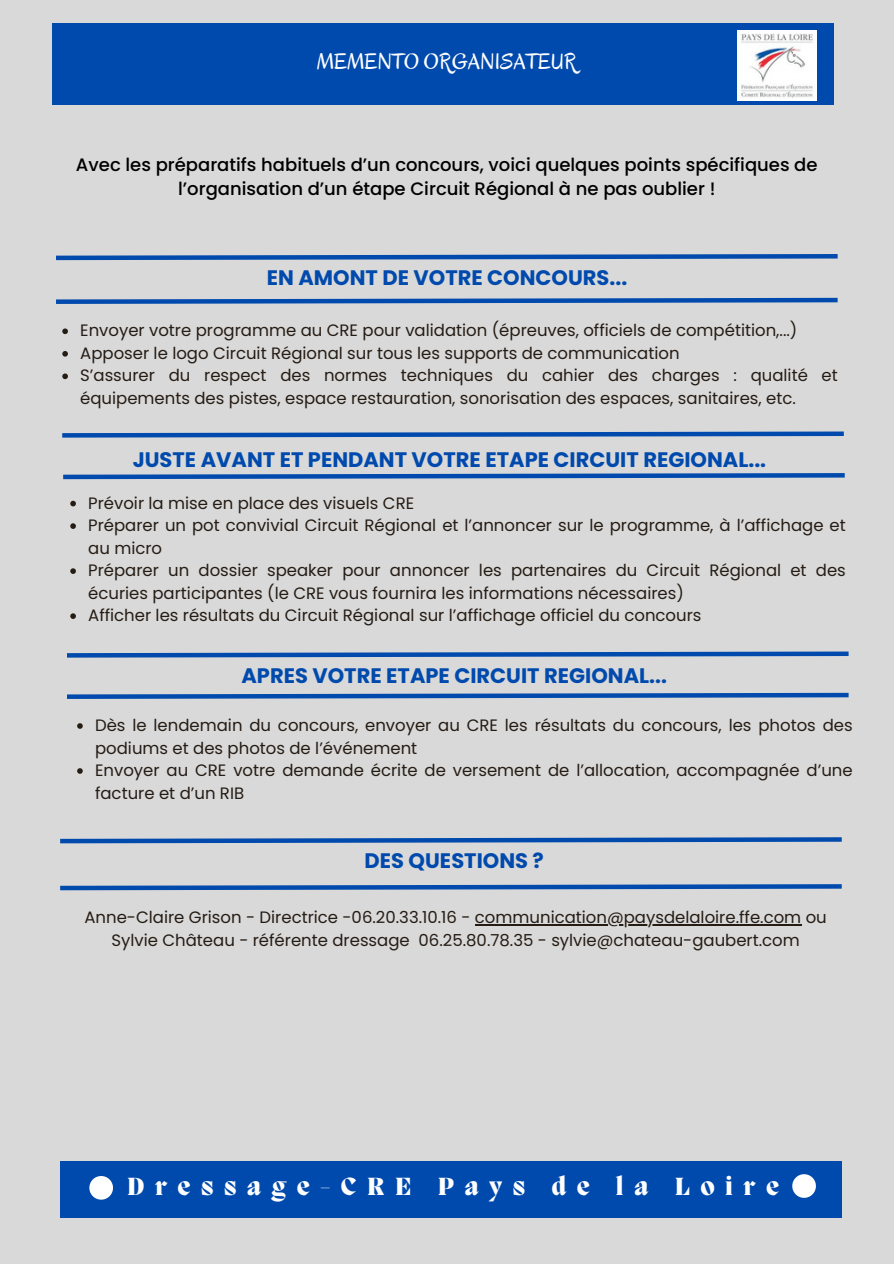
<style>
.page{position:relative;width:894px;height:1264px;background:#fff}
.page>*{position:absolute;margin:0;border:0;box-sizing:border-box;transform-origin:0 0}
.t1{font:800 25.5px "Migra";letter-spacing:.42em;color:#fff}
.t2{font:22.5px "Oregano";color:#fff}
.t3{font:700 21px "Poppins";color:#004aad}
.t4{font:500 18px/24.8px "Poppins";color:#000;text-align:center}
.t5{font:16.5px/22.5px "Poppins";color:#251c14}
</style>
<div class="page">
<div style="left:0;top:0;width:893px;height:1263px;background:#d9d9d9"></div>
<div style="left:52px;top:24px;width:781px;height:81px;background:#004aad"></div>
<svg style="left:56px;top:254px;width:782px;height:7px"></svg>
<svg style="left:56px;top:297px;width:782px;height:7px"></svg>
<svg style="left:62px;top:431px;width:782px;height:7px"></svg>
<svg style="left:67px;top:651px;width:782px;height:7px"></svg>
<svg style="left:63px;top:473px;width:782px;height:7px"></svg>
<svg style="left:67px;top:692px;width:782px;height:7px"></svg>
<div style="left:60px;top:1160px;width:781px;height:57px;background:#004aad"></div>
<svg style="left:89px;top:1176px;width:24px;height:23px"></svg>
<svg style="left:792px;top:1174px;width:23px;height:23px"></svg>
<img style="left:737px;top:30px;width:79px;height:70px">
<svg style="left:60px;top:837px;width:782px;height:7px"></svg>
<svg style="left:60px;top:884px;width:782px;height:7px"></svg>
<hr style="left:475px;top:924px;width:326px;height:1px;background:#251c14">
<svg style="left:62px;top:328px;width:6px;height:6px"></svg>
<svg style="left:62px;top:351px;width:6px;height:5px"></svg>
<svg style="left:62px;top:373px;width:6px;height:6px"></svg>
<svg style="left:70px;top:501px;width:6px;height:5px"></svg>
<svg style="left:70px;top:523px;width:6px;height:6px"></svg>
<svg style="left:70px;top:568px;width:6px;height:6px"></svg>
<svg style="left:70px;top:613px;width:6px;height:6px"></svg>
<svg style="left:77px;top:723px;width:6px;height:5px"></svg>
<svg style="left:77px;top:768px;width:6px;height:5px"></svg>
<p class="t2" style="left:316px;top:47px;width:262px">MEMENTO ORGANISATEUR</p>
<h2 class="t4" style="left:76px;top:152px;width:743px">Avec les préparatifs habituels d’un concours, voici quelques points spécifiques de l’organisation d’un étape Circuit Régional à ne pas oublier !</h2>
<h2 class="t3" style="left:267px;top:263px;width:362px">EN AMONT DE VOTRE CONCOURS...</h2>
<p class="t5" style="left:80px;top:319px;width:718px">Envoyer votre programme au CRE pour validation (épreuves, officiels de compétition,...)</p>
<h2 class="t5" style="left:80px;top:342px;width:600px">Apposer le logo Circuit Régional sur tous les supports de communication</h2>
<p class="t5" style="left:80px;top:364px;width:759px">S’assurer du respect des normes techniques du cahier des charges : qualité et équipements des pistes, espace restauration, sonorisation des espaces, sanitaires, etc.</p>
<p class="t3" style="left:133px;top:445px;width:635px">JUSTE AVANT ET PENDANT VOTRE ETAPE CIRCUIT REGIONAL...</p>
<p class="t5" style="left:88px;top:491px;width:327px">Prévoir la mise en place des visuels CRE</p>
<h2 class="t5" style="left:88px;top:514px;width:759px">Préparer un pot convivial Circuit Régional et l’annoncer sur le programme, à l’affichage et au micro</h2>
<p class="t5" style="left:88px;top:559px;width:759px">Préparer un dossier speaker pour annoncer les partenaires du Circuit Régional et des écuries participantes (le CRE vous fournira les informations nécessaires)</p>
<p class="t5" style="left:88px;top:604px;width:614px">Afficher les résultats du Circuit Régional sur l’affichage officiel du concours</p>
<p class="t3" style="left:241px;top:660px;width:427px">APRES VOTRE ETAPE CIRCUIT REGIONAL...</p>
<h1 class="t5" style="left:95px;top:714px;width:759px">Dès le lendemain du concours, envoyer au CRE les résultats du concours, les photos des podiums et des photos de l’événement</h1>
<p class="t5" style="left:95px;top:759px;width:759px">Envoyer au CRE votre demande écrite de versement de l’allocation, accompagnée d’une facture et d’un RIB</p>
<p class="t3" style="left:364px;top:846px;width:181px">DES QUESTIONS ?</p>
<p class="t5" style="left:84px;top:906px;width:743px">Anne-Claire Grison - Directrice -06.20.33.10.16 - communication@paysdelaloire.ffe.com ou</p>
<p class="t5" style="left:111px;top:928px;width:300px">Sylvie Château - référente dressage</p>
<p class="t5" style="left:418px;top:928px;width:382px">06.25.80.78.35 - sylvie@chateau-gaubert.com</p>
<h3 class="t1" style="left:127px;top:1174px;width:653px">Dressage-CRE Pays de la Loire</h3>
</div>
